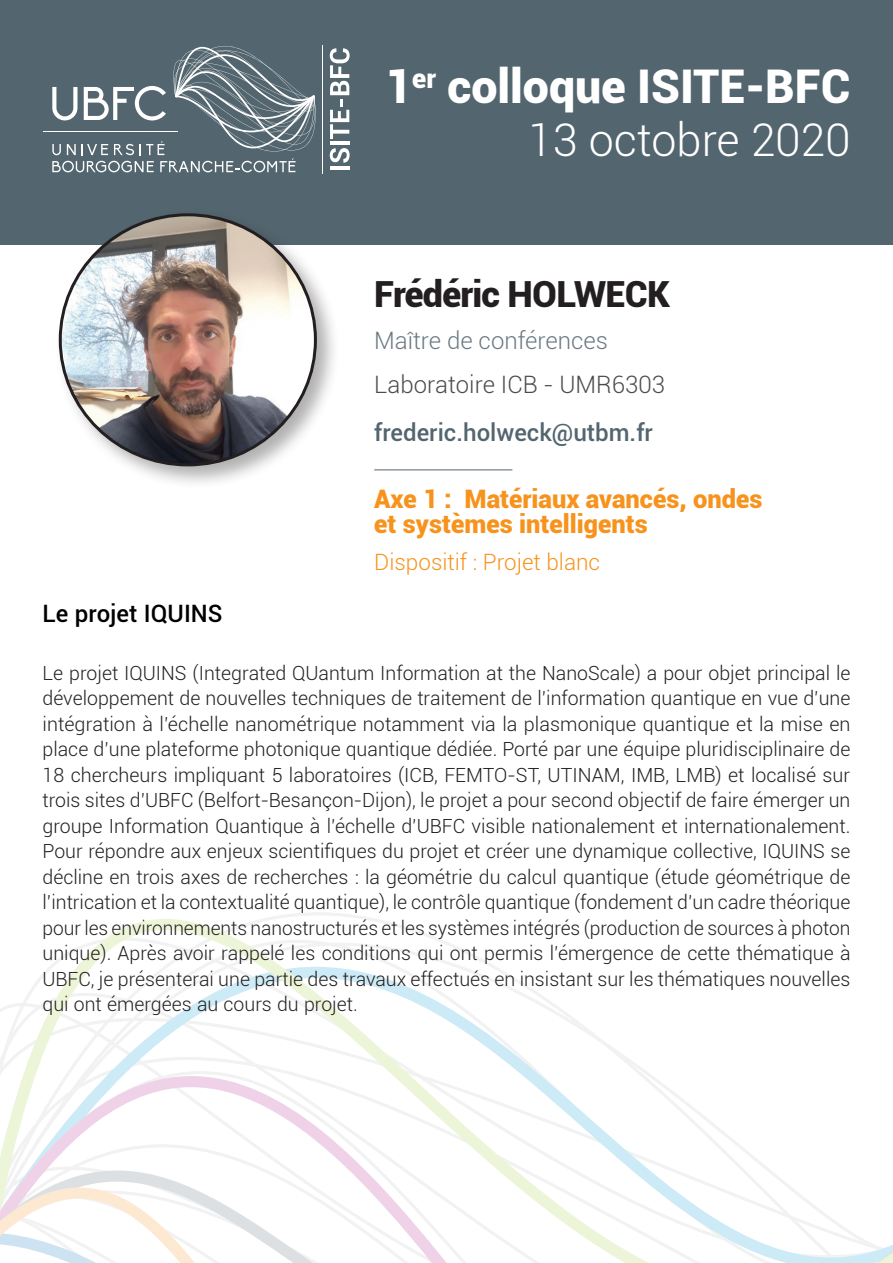
<style>
.page{position:relative;width:893px;height:1263px;background:#fff}
.page>*{position:absolute;margin:0;border:0;box-sizing:border-box;transform-origin:0 0}
.t1{font:900 46.5px "Roboto";color:#fff}
.t2{font:300 45px "Roboto";color:#fff}
.t3{font:900 36px "Roboto";letter-spacing:-.02em;color:#231f20}
.t4{font:900 25.5px/25.5px "Roboto";color:#f7931d}
.t5{font:500 24px "Roboto";color:#53656e}
.t6{font:300 24px "Roboto";color:#4b4c4d}
.t7{font:300 24px "Roboto";color:#697a83}
.t8{font:500 24px "Roboto";color:#000}
.t9{font:300 22.5px "Roboto";color:#f7931d}
.t10{font:300 19.5px/25.5px "Roboto";color:#231f20;text-align:justify}
</style>
<div class="page">
<svg style="left:0;top:919px;width:893px;height:344px"></svg>
<div style="left:0;top:0;width:893px;height:244px;background:#53656e"></div>
<hr style="left:44px;top:131px;width:134px;height:1px;background:#fff">
<svg style="left:52px;top:46px;width:264px;height:126px"></svg>
<hr style="left:330px;top:166px;width:19px;height:4px;background:#fff">
<svg style="left:330px;top:148px;width:20px;height:15px"></svg>
<hr style="left:330px;top:141px;width:19px;height:4px;background:#fff">
<svg style="left:330px;top:48px;width:20px;height:91px"></svg>
<hr style="left:322px;top:45px;width:1px;height:129px;background:#fff">
<div style="left:54px;top:209px;width:286px;height:280px;background:#231f20;opacity:.35"></div>
<img style="left:60px;top:215px;width:255px;height:250px">
<hr style="left:374px;top:469px;width:138px;height:1px;background:#53656e">
<h1 class="t1" style="left:385px;top:54px;width:467px">1<sup>er</sup> colloque ISITE-BFC</h1>
<h2 class="t2" style="left:528px;top:109px;width:324px">13 octobre 2020</h2>
<h3 class="t3" style="left:374px;top:269px;width:297px">Frédéric HOLWECK</h3>
<p class="t7" style="left:374px;top:324px;width:235px">Maître de conférences</p>
<p class="t6" style="left:374px;top:368px;width:292px">Laboratoire ICB - UMR6303</p>
<p class="t5" style="left:374px;top:415px;width:280px">frederic.holweck@utbm.fr</p>
<h3 class="t4" style="left:374px;top:485px;width:390px">Axe 1 : Matériaux avancés, ondes et systèmes intelligents</h3>
<p class="t8" style="left:43px;top:597px;width:182px">Le projet IQUINS</p>
<p class="t9" style="left:374px;top:546px;width:227px">Dispositif : Projet blanc</p>
<p class="t10" style="left:43px;top:659px;width:810px">Le projet IQUINS (Integrated QUantum Information at the NanoScale) a pour objet principal le développement de nouvelles techniques de traitement de l’information quantique en vue d’une intégration à l’échelle nanométrique notamment via la plasmonique quantique et la mise en place d’une plateforme photonique quantique dédiée. Porté par une équipe pluridisciplinaire de 18 chercheurs impliquant 5 laboratoires (ICB, FEMTO-ST, UTINAM, IMB, LMB) et localisé sur trois sites d’UBFC (Belfort-Besançon-Dijon), le projet a pour second objectif de faire émerger un groupe Information Quantique à l’échelle d’UBFC visible nationalement et internationalement.<br>Pour répondre aux enjeux scientifiques du projet et créer une dynamique collective, IQUINS se décline en trois axes de recherches : la géométrie du calcul quantique (étude géométrique de l’intrication et la contextualité quantique), le contrôle quantique (fondement d’un cadre théorique pour les environnements nanostructurés et les systèmes intégrés (production de sources à photon unique). Après avoir rappelé les conditions qui ont permis l’émergence de cette thématique à UBFC, je présenterai une partie des travaux effectués en insistant sur les thématiques nouvelles qui ont émergées au cours du projet.</p>
</div>
